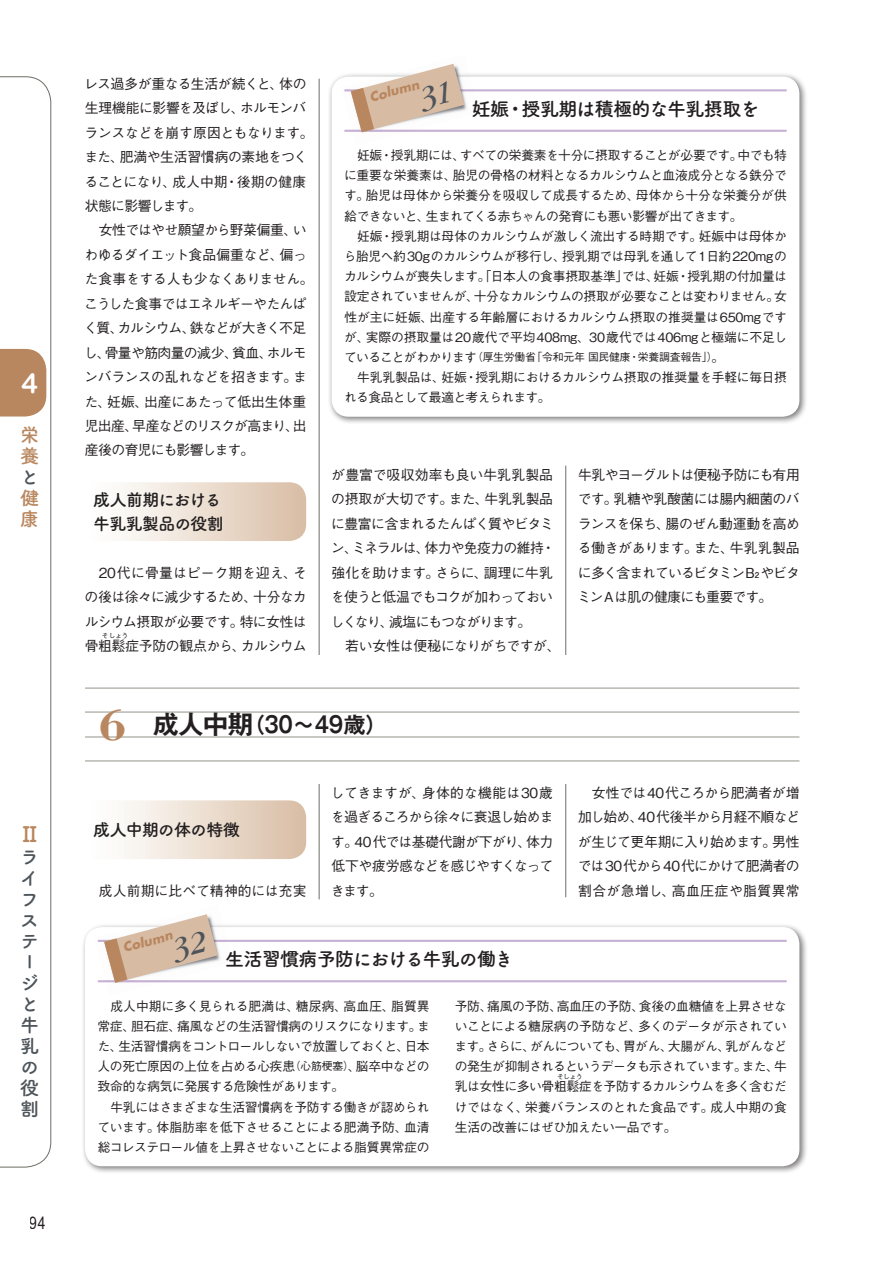
<style>
.page{position:relative;width:893px;height:1263px;background:#fff}
.page>*{position:absolute;margin:0;border:0;box-sizing:border-box;transform-origin:0 0}
.t1{font:27.6px "Arial Rounded MT Bold";color:#fff}
.見出し2_大見出し{font:700 25.5px "Gothic MB101 Pro De";color:#231f20}
.t2{font:700 21.3px "Tsuku B Rd Gothic";color:#b9875f}
.囲み_タイトル_1L{font:700 19.2px "Tsuku A Rd Gothic";letter-spacing:-.05em;color:#231f20}
.t3{font:700 19.2px/21px "Tsuku A Rd Gothic";color:#4d545a}
.t4{font:700 19.2px/21px "Tsuku A Rd Gothic";color:#b9875f}
.見出し3_小見出し_2L{font:700 16.95px/23.4px "Tsuku A Rd Gothic";letter-spacing:-.045em;color:#231f20}
.見出し3_小見出し_1L{font:700 16.95px "Tsuku A Rd Gothic";letter-spacing:-.05em;color:#231f20}
.t5{font:16.95px "Arial Narrow";color:#231f20}
.本文{font:500 13.8px/24.5px "Gothic BBB Pro";letter-spacing:-.04em;color:#231f20;text-align:justify}
.本文-2{font:500 13.8px "Gothic BBB Pro";letter-spacing:.005em;color:#231f20}
.囲み_本文{font:500 12.75px/20.2px "Gothic BBB Pro";letter-spacing:-.03em;color:#231f20;text-align:justify}
.t6{font:italic 700 12.75px "Futura";color:#b9875f}
.囲み_本文-2{font:500 10.8px "Gothic BBB Pro";letter-spacing:-.02em;color:#231f20}
.本文-3{font:500 6.45px "Gothic BBB Pro";color:#231f20}
.囲み_本文-3{font:500 6.45px "Gothic BBB Pro";color:#231f20}
.s1{font-size:12.75px}
.s2{font-family:"Bodoni SSK";font-size:45.75px;color:#b9875f}
.s3{font-size:21.75px}
.s4{font-size:22.35px}
.s5{font-size:10.8px}
</style>
<div class="page">
<hr style="left:565px;top:466px;width:1px;height:431px;background:#6d6d65">
<hr style="left:319px;top:79px;width:1px;height:820px;background:#6d6d65">
<svg style="left:124px;top:482px;width:182px;height:59px;background:#eadcce"></svg>
<div style="left:85px;top:655px;width:714px;height:128px;background:#fff"></div>
<hr style="left:85px;top:688px;width:714px;height:1px;background:#94948a">
<hr style="left:85px;top:712px;width:714px;height:1px;background:#94948a">
<hr style="left:85px;top:737px;width:714px;height:1px;background:#94948a">
<hr style="left:85px;top:761px;width:714px;height:1px;background:#94948a">
<svg style="left:124px;top:800px;width:182px;height:59px;background:#eadcce"></svg>
<div style="left:327px;top:72px;width:481px;height:353px;background:#231f20;opacity:.6"></div>
<div style="left:332px;top:77px;width:467px;height:340px;background:#fff;border-radius:17px"></div>
<hr style="left:344px;top:89px;width:443px;height:2px;background:#c7b2d5">
<hr style="left:344px;top:130px;width:443px;height:2px;background:#c7b2d5">
<img style="left:341px;top:63px;width:139px;height:70px">
<div style="left:81px;top:923px;width:727px;height:251px;background:#231f20;opacity:.6"></div>
<div style="left:85px;top:927px;width:714px;height:239px;background:#fff;border-radius:17px"></div>
<hr style="left:98px;top:940px;width:689px;height:2px;background:#c7b2d5">
<hr style="left:98px;top:980px;width:689px;height:2px;background:#c7b2d5">
<img style="left:94px;top:923px;width:139px;height:60px">
<svg style="left:0;top:76px;width:51px;height:1091px"></svg>
<div style="left:0;top:349px;width:46px;height:67px;background:#b9875f"></div>
<svg style="left:351px;top:64px;width:113px;height:68px"></svg>
<svg style="left:104px;top:914px;width:114px;height:69px"></svg>
<h1 class="t1" style="left:22px;top:367px;width:18px">4</h1>
<h3 class="t4" style="left:20px;top:423px;width:20px">栄養</h3>
<h3 class="t3" style="left:20px;top:465px;width:17px">と</h3>
<h3 class="t4" style="left:20px;top:486px;width:20px">健康</h3>
<p class="t2" style="left:19px;top:817px;width:19px">Ⅱ</p>
<p class="t3" style="left:20px;top:845px;width:20px">ライフステージと牛乳の役割</p>
<h3 class="t5" style="left:30px;top:1213px;width:17px">94</h3>
<p class="本文" style="left:84px;top:70px;width:231px;text-align:left">レス過多が重なる生活が続くと、体の生理機能に影響を及ぼし、ホルモンバランスなどを崩す原因ともなります。また、肥満や生活習慣病の素地をつくることになり、成人中期・後期の健康状態に影響します。</p>
<p class="本文" style="left:84px;top:216px;width:231px;text-align:left;text-indent:15px">女性ではやせ願望から野菜偏重、いわゆるダイエット食品偏重など、偏った食事をする人も少なくありません。こうした食事ではエネルギーやたんぱく質、カルシウム、鉄などが大きく不足し、骨量や筋肉量の減少、貧血、ホルモンバランスの乱れなどを招きます。また、妊娠、出産にあたって低出生体重児出産、早産などのリスクが高まり、出産後の育児にも影響します。</p>
<p class="見出し3_小見出し_2L" style="left:93px;top:487px;width:132px">成人前期における牛乳乳製品の役割</p>
<p class="本文" style="left:85px;top:559px;width:224px;text-indent:14px">20代に骨量はピーク期を迎え、その後は徐々に減少するため、十分なカルシウム摂取が必要です。特に女性は骨粗鬆症予防の観点から、カルシウム</p>
<p class="本文-3" style="left:102px;top:630px;width:28px">そしょう</p>
<p class="t6" style="left:368px;top:89px;width:52px;rotate:-15deg">Column</p>
<p class="囲み_タイトル_1L" style="left:472px;top:94px;width:289px">妊娠・授乳期は積極的な牛乳摂取を</p>
<p class="囲み_本文" style="left:344px;top:144px;width:444px;text-indent:13px">妊娠・授乳期には、すべての栄養素を十分に摂取することが必要です。中でも特に重要な栄養素は、胎児の骨格の材料となるカルシウムと血液成分となる鉄分です。胎児は母体から栄養分を吸収して成長するため、母体から十分な栄養分が供給できないと、生まれてくる赤ちゃんの発育にも悪い影響が出てきます。</p>
<p class="囲み_本文" style="left:344px;top:224px;width:445px;text-indent:13px">妊娠・授乳期は母体のカルシウムが激しく流出する時期です。妊娠中は母体から胎児へ約30gのカルシウムが移行し、授乳期では母乳を通して1日約220mgのカルシウムが喪失します。「日本人の食事摂取基準」では、妊娠・授乳期の付加量は設定されていませんが、十分なカルシウムの摂取が必要なことは変わりません。女性が主に妊娠、出産する年齢層におけるカルシウム摂取の推奨量は650mgですが、実際の摂取量は20歳代で平均408mg、30歳代では406mgと極端に不足し</p>
<p class="囲み_本文-2" style="left:344px;top:349px;width:382px"><span class="s1">ていることがわかります</span>（厚生労働省「令和元年 国民健康・栄養調査報告」）<span class="s1">。</span></p>
<p class="囲み_本文" style="left:344px;top:366px;width:444px;text-indent:13px">牛乳乳製品は、妊娠・授乳期におけるカルシウム摂取の推奨量を手軽に毎日摂れる食品として最適と考えられます。</p>
<p class="本文" style="left:330px;top:461px;width:226px;text-align:left">が豊富で吸収効率も良い牛乳乳製品の摂取が大切です。また、牛乳乳製品に豊富に含まれるたんぱく質やビタミン、ミネラルは、体力や免疫力の維持・強化を助けます。さらに、調理に牛乳を使うと低温でもコクが加わっておいしくなり、減塩にもつながります。</p>
<p class="本文" style="left:345px;top:632px;width:217px">若い女性は便秘になりがちですが、</p>
<p class="本文" style="left:577px;top:461px;width:224px">牛乳やヨーグルトは便秘予防にも有用です。乳糖や乳酸菌には腸内細菌のバランスを保ち、腸のぜん動運動を高める働きがあります。また、牛乳乳製品に多く含まれているビタミンB2やビタミンAは肌の健康にも重要です。</p>
<p class="見出し2_大見出し" style="left:100px;top:703px;width:288px"><span class="s2">6</span> 成人中期<span class="s3">（</span><span class="s4">30</span><span class="s3">～</span><span class="s4">49</span><span class="s3">歳）</span></p>
<p class="見出し3_小見出し_1L" style="left:93px;top:816px;width:148px">成人中期の体の特徴</p>
<p class="本文-2" style="left:99px;top:879px;width:209px">成人前期に比べて精神的には充実</p>
<p class="本文" style="left:330px;top:779px;width:225px">してきますが、身体的な機能は30歳を過ぎるころから徐々に衰退し始めます。40代では基礎代謝が下がり、体力低下や疲労感などを感じやすくなってきます。</p>
<p class="本文" style="left:578px;top:779px;width:224px;text-indent:14px">女性では40代ころから肥満者が増加し始め、40代後半から月経不順などが生じて更年期に入り始めます。男性では30代から40代にかけて肥満者の割合が急増し、高血圧症や脂質異常</p>
<p class="t6" style="left:121px;top:939px;width:52px;rotate:-15deg">Column</p>
<p class="囲み_タイトル_1L" style="left:225px;top:944px;width:290px">生活習慣病予防における牛乳の働き</p>
<p class="囲み_本文" style="left:97px;top:994px;width:334px;text-indent:13px">成人中期に多く見られる肥満は、糖尿病、高血圧、脂質異常症、胆石症、痛風などの生活習慣病のリスクになります。また、生活習慣病をコントロールしないで放置しておくと、日本人の死亡原因の上位を占める心疾患<span class="s5">（心筋梗塞）</span>、脳卒中などの致命的な病気に発展する危険性があります。</p>
<p class="囲み_本文" style="left:97px;top:1095px;width:334px;text-indent:13px">牛乳にはさまざまな生活習慣病を予防する働きが認められています。体脂肪率を低下させることによる肥満予防、血清総コレステロール値を上昇させないことによる脂質異常症の</p>
<p class="囲み_本文" style="left:455px;top:994px;width:334px">予防、痛風の予防、高血圧の予防、食後の血糖値を上昇させないことによる糖尿病の予防など、多くのデータが示されています。さらに、がんについても、胃がん、大腸がん、乳がんなどの発生が抑制されるというデータも示されています。また、牛乳は女性に多い骨粗鬆症を予防するカルシウムを多く含むだ</p>
<p class="囲み_本文-3" style="left:557px;top:1072px;width:27px">そしょう</p>
<p class="囲み_本文" style="left:454px;top:1095px;width:334px">けではなく、栄養バランスのとれた食品です。成人中期の食生活の改善にはぜひ加えたい一品です。</p>
</div>
